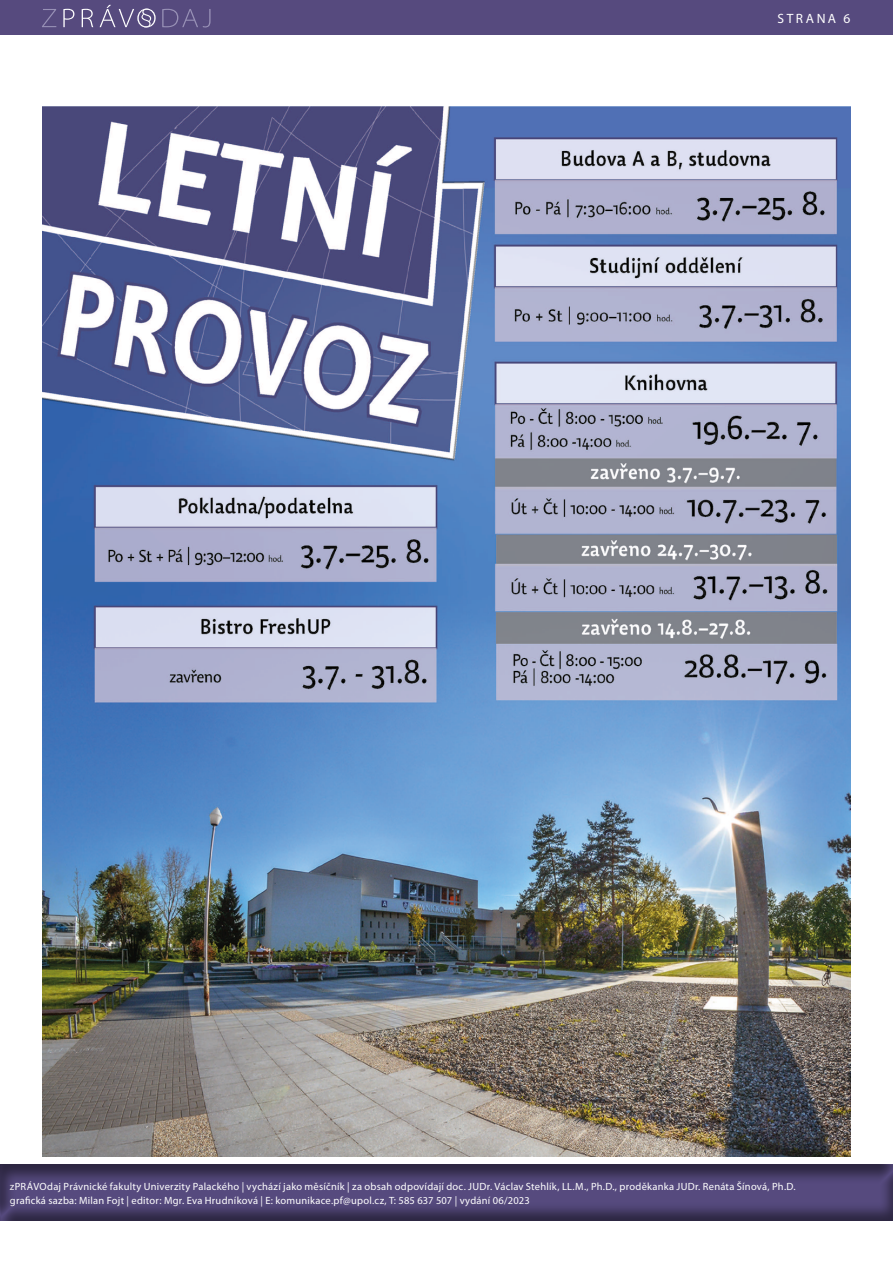
<style>
.page{position:relative;width:893px;height:1263px;background:#fff}
.page>*{position:absolute;margin:0;border:0;box-sizing:border-box;transform-origin:0 0}
.t1{font:18px/20.7px "Calibri";color:#fff}
.t2{font:700 15px "Calibri";letter-spacing:.04em;color:#fff}
.t3{font:13.5px "Myriad Pro";letter-spacing:.19em;color:#fff}
.t4{font:10.5px/14.1px "Myriad Pro";letter-spacing:.02em;color:#fff}
</style>
<div class="page">
<div style="left:0;top:0;width:893px;height:35px;background:#564a7e"></div>
<svg style="left:162px;top:9px;width:49px;height:18px"></svg>
<svg style="left:42px;top:9px;width:14px;height:18px"></svg>
<svg style="left:63px;top:5px;width:93px;height:22px"></svg>
<img style="left:43px;top:106px;width:807px;height:1049px">
<div style="left:0;top:1155px;width:893px;height:66px;background:#000;opacity:.5"></div>
<p class="t3" style="left:777px;top:10px;width:75px">STRANA 6</p>
<h1 class="t1" style="left:70px;top:1172px;width:240px">PRÁVNICKÁ FAKULTA<br>Univerzity Palackého v Olomouci</h1>
<h2 class="t2" style="left:540px;top:1176px;width:76px">PF.UPOL.CZ</h2>
<p class="t4" style="left:10px;top:1179px;width:787px">zPRÁVOdaj Právnické fakulty Univerzity Palackého | vychází jako měsíčník | za obsah odpovídají doc. JUDr. Václav Stehlík, LL.M., Ph.D., proděkanka JUDr. Renáta Šínová, Ph.D. grafická sazba: Milan Fojt | editor: Mgr. Eva Hrudníková | E: komunikace.pf@upol.cz, T: 585 637 507 | vydání 06/2023</p>
</div>
